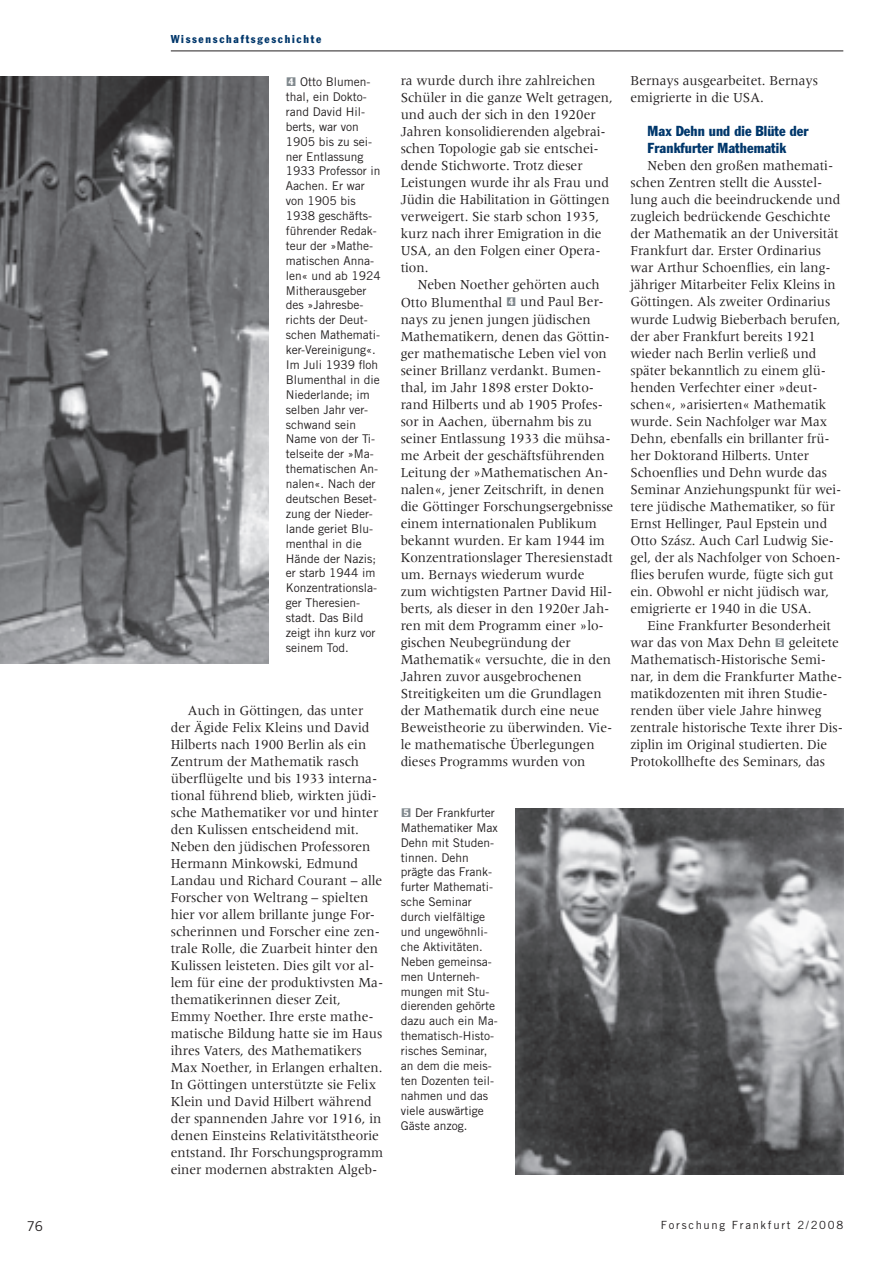
<style>
.page{position:relative;width:895px;height:1263px;background:#fff}
.page>*{position:absolute;margin:0;border:0;box-sizing:border-box;transform-origin:0 0}
.t1{font:14.25px/17px "Meridien";color:#231f20;scale:.95 1}
.t2{font:condensed 14.25px/17px "Franklin Gothic";letter-spacing:.005em;color:#00376b}
.t3{font:13.5px "Trade Gothic";color:#231f20}
.t4{font:12px/14.9px "Trade Gothic";color:#231f20}
.t5{font:11.25px "Trade Gothic";letter-spacing:.15em;color:#231f20}
.t6{font:condensed 11.25px "Franklin Gothic";letter-spacing:.15em;color:#00376b}
.s1{font-family:"Gothic Ziff";font-weight:500;color:#81898e}
.s2{font-family:"Gothic Ziff";font-weight:500;font-size:12px;color:#81898e}
</style>
<div class="page">
<hr style="left:171px;top:51px;width:671px;height:1px;background:#231f20">
<img style="left:0;top:77px;width:268px;height:587px">
<img style="left:515px;top:808px;width:327px;height:366px">
<p class="t6" style="left:171px;top:35px;width:152px">Wissenschaftsgeschichte</p>
<p class="t4" style="left:285px;top:75px;width:97px"><span class="s1">4</span> Otto Blumen&shy;thal, ein Dokto&shy;rand David Hil&shy;berts, war von<br>1905 bis zu sei&shy;ner Entlassung<br>1933 Professor in<br>Aachen. Er war von 1905 bis<br>1938 geschäfts&shy;führender Redak&shy;teur der »Mathe&shy;matischen Anna&shy;len« und ab 1924<br>Mitherausgeber des »Jahresbe&shy;richts der Deut&shy;schen Mathemati&shy;ker-Vereinigung«.<br>Im Juli 1939 floh<br>Blumenthal in die<br>Niederlande; im selben Jahr ver&shy;schwand sein<br>Name von der Ti&shy;telseite der »Ma&shy;thematischen An&shy;nalen«. Nach der deutschen Beset&shy;zung der Nieder&shy;lande geriet Blu&shy;menthal in die<br>Hände der Nazis; er starb 1944 im<br>Konzentrationsla&shy;ger Theresien&shy;stadt. Das Bild zeigt ihn kurz vor seinem Tod.</p>
<p class="t1" style="left:171px;top:703px;width:225px;text-indent:17px">Auch in Göttingen, das unter der Ägide Felix Kleins und David Hilberts nach 1900 Berlin als ein Zentrum der Mathematik rasch überflügelte und bis 1933 interna&shy;tional führend blieb, wirkten jüdi&shy;sche Mathematiker vor und hinter den Kulissen entscheidend mit.<br>Neben den jüdischen Professoren Hermann Minkowski, Edmund Landau und Richard Courant – alle Forscher von Weltrang – spielten hier vor allem brillante junge For&shy;scherinnen und Forscher eine zen&shy;trale Rolle, die Zuarbeit hinter den Kulissen leisteten. Dies gilt vor al&shy;lem für eine der produktivsten Ma&shy;thematikerinnen dieser Zeit, Emmy Noether. Ihre erste mathe&shy;matische Bildung hatte sie im Haus ihres Vaters, des Mathematikers Max Noether, in Erlangen erhalten.<br>In Göttingen unterstützte sie Felix Klein und David Hilbert während der spannenden Jahre vor 1916, in denen Einsteins Relativitätstheorie entstand. Ihr Forschungsprogramm einer modernen abstrakten Algeb-</p>
<p class="t1" style="left:400px;top:73px;width:225px">ra wurde durch ihre zahlreichen<br>Schüler in die ganze Welt getragen, und auch der sich in den 1920er<br>Jahren konsolidierenden algebrai&shy;schen Topologie gab sie entschei&shy;dende Stichworte. Trotz dieser<br>Leistungen wurde ihr als Frau und<br>Jüdin die Habilitation in Göttingen verweigert. Sie starb schon 1935, kurz nach ihrer Emigration in die<br>USA, an den Folgen einer Opera&shy;tion.</p>
<p class="t1" style="left:400px;top:277px;width:225px;text-indent:17px">Neben Noether gehörten auch<br>Otto Blumenthal <span class="s2">4</span> und Paul Ber&shy;nays zu jenen jungen jüdischen<br>Mathematikern, denen das Göttin&shy;ger mathematische Leben viel von seiner Brillanz verdankt. Bumen&shy;thal, im Jahr 1898 erster Dokto&shy;rand Hilberts und ab 1905 Profes&shy;sor in Aachen, übernahm bis zu seiner Entlassung 1933 die mühsa&shy;me Arbeit der geschäftsführenden<br>Leitung der »Mathematischen An&shy;nalen«, jener Zeitschrift, in denen die Göttinger Forschungsergebnisse einem internationalen Publikum bekannt wurden. Er kam 1944 im<br>Konzentrationslager Theresienstadt um. Bernays wiederum wurde zum wichtigsten Partner David Hil&shy;berts, als dieser in den 1920er Jah&shy;ren mit dem Programm einer »lo&shy;gischen Neubegründung der<br>Mathematik« versuchte, die in den<br>Jahren zuvor ausgebrochenen<br>Streitigkeiten um die Grundlagen der Mathematik durch eine neue<br>Beweistheorie zu überwinden. Vie&shy;le mathematische Überlegungen dieses Programms wurden von</p>
<p class="t4" style="left:400px;top:806px;width:98px"><span class="s1">5</span> Der Frankfurter<br>Mathematiker Max<br>Dehn mit Studen&shy;tinnen. Dehn prägte das Frank&shy;furter Mathemati&shy;sche Seminar durch vielfältige und ungewöhnli&shy;che Aktivitäten.<br>Neben gemeinsa&shy;men Unterneh&shy;mungen mit Stu&shy;dierenden gehörte dazu auch ein Ma&shy;thematisch-Histo&shy;risches Seminar, an dem die meis&shy;ten Dozenten teil&shy;nahmen und das viele auswärtige<br>Gäste anzog.</p>
<p class="t1" style="left:630px;top:73px;width:199px">Bernays ausgearbeitet. Bernays emigrierte in die USA.</p>
<p class="t2" style="left:647px;top:124px;width:162px">Max Dehn und die Blüte der<br>Frankfurter Mathematik</p>
<p class="t1" style="left:630px;top:158px;width:223px;text-indent:17px">Neben den großen mathemati&shy;schen Zentren stellt die Ausstel&shy;lung auch die beeindruckende und zugleich bedrückende Geschichte der Mathematik an der Universität Frankfurt dar. Erster Ordinarius war Arthur Schoenflies, ein lang&shy;jähriger Mitarbeiter Felix Kleins in Göttingen. Als zweiter Ordinarius wurde Ludwig Bieberbach berufen, der aber Frankfurt bereits 1921 wieder nach Berlin verließ und später bekanntlich zu einem glü&shy;henden Verfechter einer »deut&shy;schen«, »arisierten« Mathematik wurde. Sein Nachfolger war Max Dehn, ebenfalls ein brillanter frü&shy;her Doktorand Hilberts. Unter Schoenflies und Dehn wurde das Seminar Anziehungspunkt für wei&shy;tere jüdische Mathematiker, so für Ernst Hellinger, Paul Epstein und Otto Szász. Auch Carl Ludwig Sie&shy;gel, der als Nachfolger von Schoen&shy;flies berufen wurde, fügte sich gut ein. Obwohl er nicht jüdisch war, emigrierte er 1940 in die USA.</p>
<p class="t1" style="left:630px;top:618px;width:225px;text-indent:17px">Eine Frankfurter Besonderheit war das von Max Dehn <span class="s2">5</span> geleitete Mathematisch-Historische Semi&shy;nar, in dem die Frankfurter Mathe&shy;matikdozenten mit ihren Studie&shy;renden über viele Jahre hinweg zentrale historische Texte ihrer Dis&shy;ziplin im Original studierten. Die Protokollhefte des Seminars, das</p>
<p class="t3" style="left:27px;top:1221px;width:18px">76</p>
<p class="t5" style="left:660px;top:1221px;width:184px">Forschung Frankfurt 2/2008</p>
</div>
